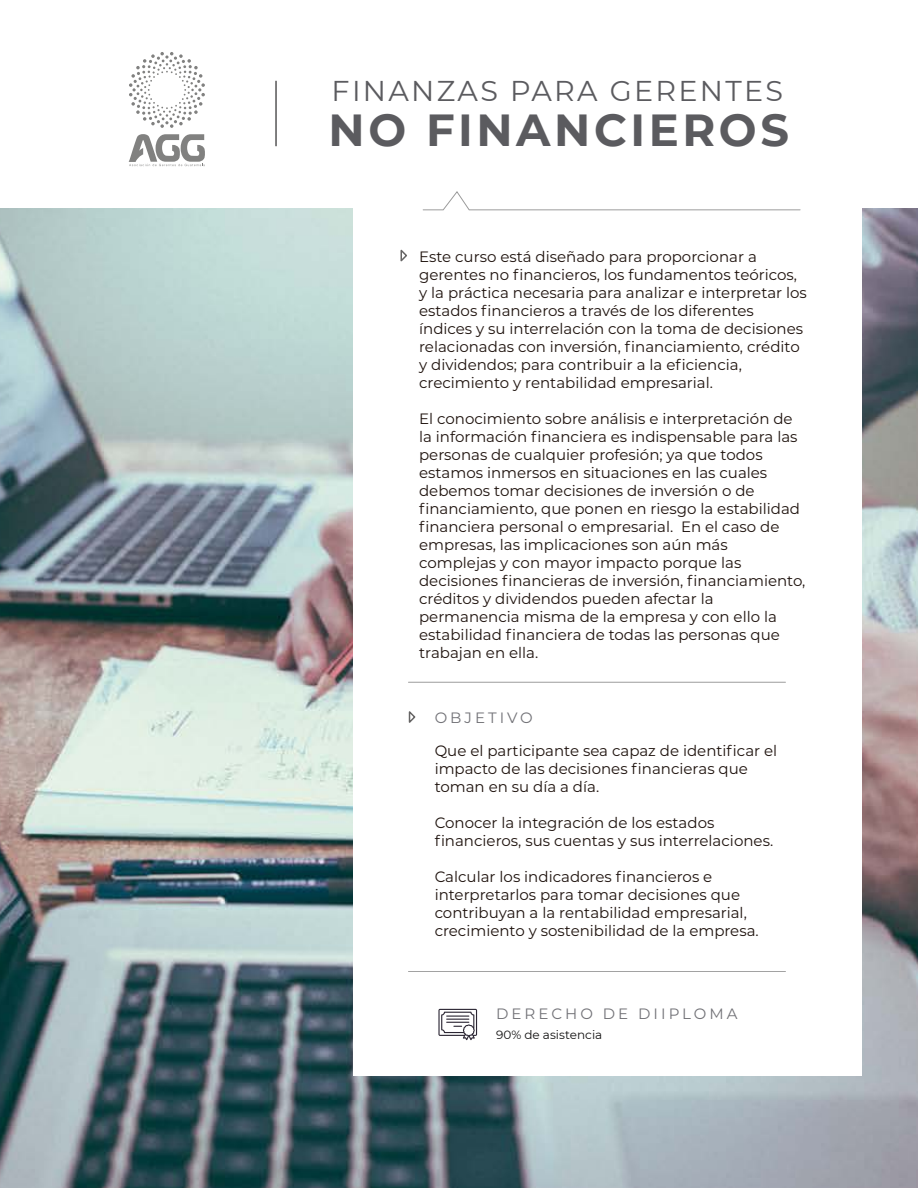
<style>
.page{position:relative;width:918px;height:1188px;background:#fff}
.page>*{position:absolute;margin:0;border:0;box-sizing:border-box;transform-origin:0 0}
.t1{font:700 44.85px "Montserrat";letter-spacing:.08em;color:#5b5b5f}
.t2{font:28.5px "Montserrat";letter-spacing:.08em;color:#5b5b5f}
.t3{font:15px/18px "Montserrat";color:#1e120d}
.t4{font:15px "Montserrat";letter-spacing:.2em;color:#727277}
.t5{font:12px "Montserrat";color:#131212}
</style>
<div class="page">
<img style="left:0;top:209px;width:918px;height:979px">
<div style="left:354px;top:148px;width:508px;height:928px;background:#fff"></div>
<svg style="left:422px;top:191px;width:379px;height:20px"></svg>
<svg style="left:400px;top:249px;width:7px;height:13px"></svg>
<svg style="left:129px;top:134px;width:76px;height:32px"></svg>
<svg style="left:129px;top:52px;width:76px;height:76px"></svg>
<hr style="left:276px;top:81px;width:1px;height:65px;background:#020102">
<hr style="left:408px;top:682px;width:377px;height:1px;background:#020102">
<hr style="left:408px;top:971px;width:377px;height:1px;background:#020102">
<svg style="left:408px;top:711px;width:8px;height:12px"></svg>
<svg style="left:438px;top:1009px;width:39px;height:31px"></svg>
<h2 class="t2" style="left:332px;top:71px;width:453px">FINANZAS PARA GERENTES</h2>
<h1 class="t1" style="left:329px;top:98px;width:462px">NO FINANCIEROS</h1>
<p class="t3" style="left:419px;top:247px;width:389px">Este curso está diseñado para proporcionar a gerentes no financieros, los fundamentos teóricos, y la práctica necesaria para analizar e interpretar los estados financieros a través de los diferentes índices y su interrelación con la toma de decisiones relacionadas con inversión, financiamiento, crédito y dividendos; para contribuir a la eficiencia, crecimiento y rentabilidad empresarial.</p>
<p class="t3" style="left:419px;top:409px;width:388px">El conocimiento sobre análisis e interpretación de la información financiera es indispensable para las personas de cualquier profesión; ya que todos estamos inmersos en situaciones en las cuales debemos tomar decisiones de inversión o de financiamiento, que ponen en riesgo la estabilidad financiera personal o empresarial. En el caso de empresas, las implicaciones son aún más complejas y con mayor impacto porque las decisiones financieras de inversión, financiamiento, créditos y dividendos pueden afectar la permanencia misma de la empresa y con ello la estabilidad financiera de todas las personas que trabajan en ella.</p>
<p class="t4" style="left:435px;top:707px;width:100px">OBJETIVO</p>
<p class="t3" style="left:435px;top:741px;width:344px">Que el participante sea capaz de identificar el impacto de las decisiones financieras que toman en su día a día.</p>
<p class="t3" style="left:435px;top:813px;width:340px">Conocer la integración de los estados financieros, sus cuentas y sus interrelaciones.</p>
<p class="t3" style="left:435px;top:867px;width:326px">Calcular los indicadores financieros e interpretarlos para tomar decisiones que contribuyan a la rentabilidad empresarial, crecimiento y sostenibilidad de la empresa.</p>
<p class="t4" style="left:496px;top:1004px;width:243px">DERECHO DE DIIPLOMA</p>
<p class="t5" style="left:496px;top:1026px;width:108px">90% de asistencia</p>
</div>
